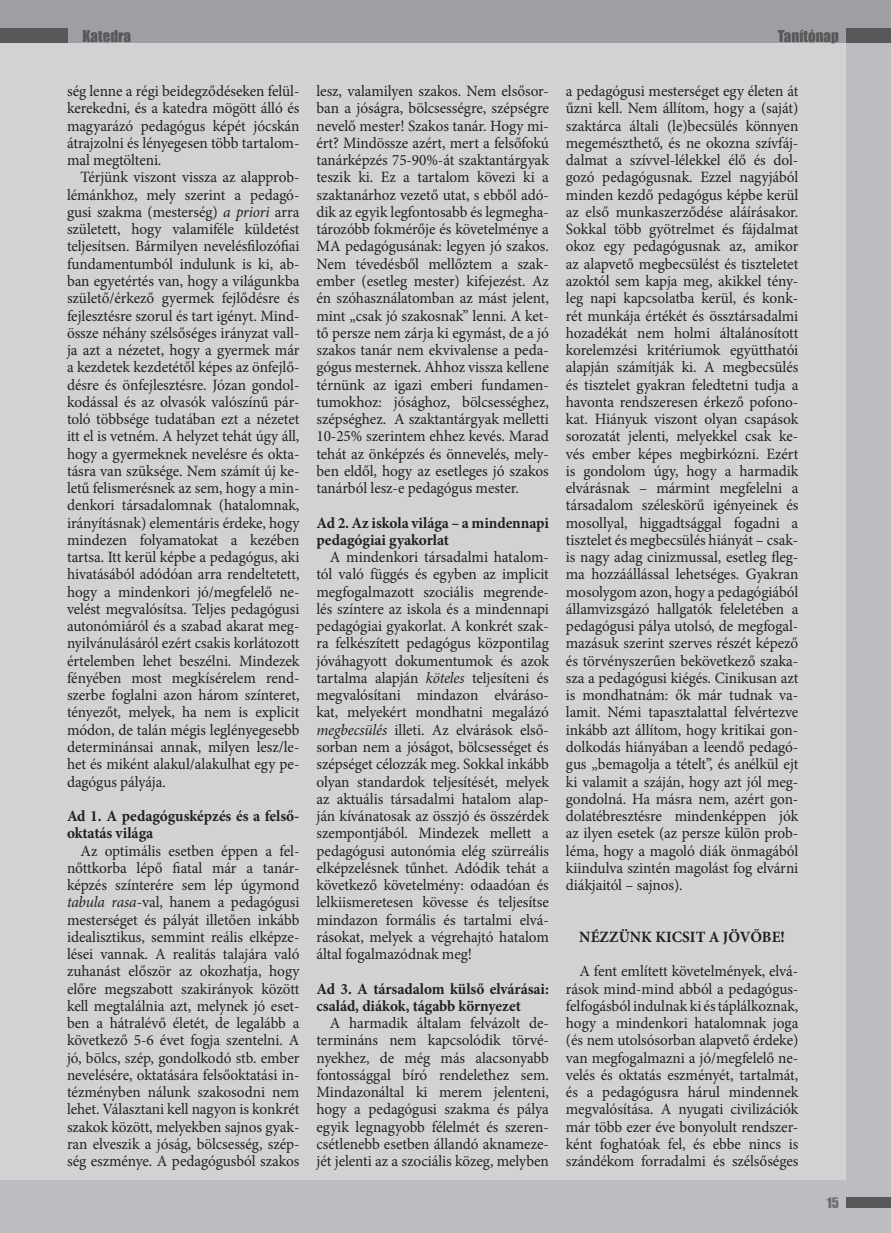
<style>
.page{position:relative;width:891px;height:1233px;background:#fff}
.page>*{position:absolute;margin:0;border:0;box-sizing:border-box;transform-origin:0 0}
.szoveg{font:15.75px/17.2px "Minion Pro";letter-spacing:-.005em;color:#231f20;text-align:justify}
.szoveg-2{font:700 15.75px/17.2px "Minion Pro";letter-spacing:-.005em;color:#231f20}
.rovat{font:15px "Impact";color:#57585a}
.cim{font:13.35px "Impact";color:#6c6d70}
.s1{font-style:italic}
</style>
<div class="page">
<div style="left:0;top:0;width:891px;height:1232px;background:#d1d2d4"></div>
<div style="left:846px;top:0;width:45px;height:1232px;background:#bcbdc0"></div>
<div style="left:0;top:0;width:891px;height:42px;background:#9d9fa2"></div>
<div style="left:0;top:1180px;width:891px;height:52px;background:#bcbdc0"></div>
<div style="left:846px;top:28px;width:45px;height:14px;background:#57585a"></div>
<div style="left:846px;top:1197px;width:45px;height:10px;background:#57585a"></div>
<div style="left:0;top:28px;width:67px;height:14px;background:#57585a"></div>
<p class="rovat" style="left:83px;top:25px;width:50px">Katedra</p>
<p class="rovat" style="left:778px;top:25px;width:63px">Tanítónap</p>
<p class="szoveg" style="left:67px;top:83px;width:234px">ség lenne a régi beidegződéseken felül&shy;kerekedni, és a katedra mögött álló és magyarázó pedagógus képét jócskán átrajzolni és lényegesen több tartalom&shy;mal megtölteni.</p>
<p class="szoveg" style="left:67px;top:169px;width:234px;text-indent:14px">Térjünk viszont vissza az alapprob&shy;lémánkhoz, mely szerint a pedagó&shy;gusi szakma (mesterség) <span class="s1">a priori</span> arra született, hogy valamiféle küldetést teljesítsen. Bármilyen nevelésfilozófiai fundamentumból indulunk is ki, ab&shy;ban egyetértés van, hogy a világunkba születő/érkező gyermek fejlődésre és fejlesztésre szorul és tart igényt. Mind&shy;össze néhány szélsőséges irányzat vall&shy;ja azt a nézetet, hogy a gyermek már a kezdetek kezdetétől képes az önfejlő&shy;désre és önfejlesztésre. Józan gondol&shy;kodással és az olvasók valószínű pár&shy;toló többsége tudatában ezt a nézetet itt el is vetném. A helyzet tehát úgy áll, hogy a gyermeknek nevelésre és okta&shy;tásra van szüksége. Nem számít új ke&shy;letű felismerésnek az sem, hogy a min&shy;denkori társadalomnak (hatalomnak, irányításnak) elementáris érdeke, hogy mindezen folyamatokat a kezében tartsa. Itt kerül képbe a pedagógus, aki hivatásából adódóan arra rendeltetett, hogy a mindenkori jó/megfelelő ne&shy;velést megvalósítsa. Teljes pedagógusi autonómiáról és a szabad akarat meg&shy;nyilvánulásáról ezért csakis korlátozott értelemben lehet beszélni. Mindezek fényében most megkísérelem rend&shy;szerbe foglalni azon három színteret, tényezőt, melyek, ha nem is explicit módon, de talán mégis leglényegesebb determinánsai annak, milyen lesz/le&shy;het és miként alakul/alakulhat egy pe&shy;dagógus pályája.</p>
<p class="szoveg-2" style="left:67px;top:807px;width:234px">Ad 1. A pedagógusképzés és a felső&shy;oktatás világa</p>
<p class="szoveg" style="left:67px;top:842px;width:234px;text-indent:14px">Az optimális esetben éppen a fel&shy;nőttkorba lépő fiatal már a tanár&shy;képzés színterére sem lép úgymond <span class="s1">tabula rasa</span>-val, hanem a pedagógusi mesterséget és pályát illetően inkább idealisztikus, semmint reális elképze&shy;lései vannak. A realitás talajára való zuhanást először az okozhatja, hogy előre megszabott szakirányok között kell megtalálnia azt, melynek jó eset&shy;ben a hátralévő életét, de legalább a következő 5-6 évet fogja szentelni. A jó, bölcs, szép, gondolkodó stb. ember nevelésére, oktatására felsőoktatási in&shy;tézményben nálunk szakosodni nem lehet. Választani kell nagyon is konkrét szakok között, melyekben sajnos gyak&shy;ran elveszik a jóság, bölcsesség, szép&shy;ség eszménye. A pedagógusból szakos</p>
<p class="szoveg" style="left:316px;top:83px;width:234px">lesz, valamilyen szakos. Nem elsősor&shy;ban a jóságra, bölcsességre, szépségre nevelő mester! Szakos tanár. Hogy mi&shy;ért? Mindössze azért, mert a felsőfokú tanárképzés 75-90%-át szaktantárgyak teszik ki. Ez a tartalom kövezi ki a szaktanárhoz vezető utat, s ebből adó&shy;dik az egyik legfontosabb és legmegha&shy;tározóbb fokmérője és követelménye a MA pedagógusának: legyen jó szakos.<br>Nem tévedésből mellőztem a szak&shy;ember (esetleg mester) kifejezést. Az én szóhasználatomban az mást jelent, mint „csak jó szakosnak” lenni. A ket&shy;tő persze nem zárja ki egymást, de a jó szakos tanár nem ekvivalense a peda&shy;gógus mesternek. Ahhoz vissza kellene térnünk az igazi emberi fundamen&shy;tumokhoz: jósághoz, bölcsességhez, szépséghez. A szaktantárgyak melletti 10-25% szerintem ehhez kevés. Marad tehát az önképzés és önnevelés, mely&shy;ben eldől, hogy az esetleges jó szakos tanárból lesz-e pedagógus mester.</p>
<p class="szoveg-2" style="left:316px;top:514px;width:234px">Ad 2. Az iskola világa – a mindennapi pedagógiai gyakorlat</p>
<p class="szoveg" style="left:316px;top:548px;width:234px;text-indent:14px">A mindenkori társadalmi hatalom&shy;tól való függés és egyben az implicit megfogalmazott szociális megrende&shy;lés színtere az iskola és a mindennapi pedagógiai gyakorlat. A konkrét szak&shy;ra felkészített pedagógus központilag jóváhagyott dokumentumok és azok tartalma alapján <span class="s1">köteles</span> teljesíteni és megvalósítani mindazon elváráso&shy;kat, melyekért mondhatni megalázó <span class="s1">megbecsülés</span> illeti. Az elvárások első&shy;sorban nem a jóságot, bölcsességet és szépséget célozzák meg. Sokkal inkább olyan standardok teljesítését, melyek az aktuális társadalmi hatalom alap&shy;ján kívánatosak az összjó és összérdek szempontjából. Mindezek mellett a pedagógusi autonómia elég szürreális elképzelésnek tűnhet. Adódik tehát a következő követelmény: odaadóan és lelkiismeretesen kövesse és teljesítse mindazon formális és tartalmi elvá&shy;rásokat, melyek a végrehajtó hatalom által fogalmazódnak meg!</p>
<p class="szoveg-2" style="left:316px;top:979px;width:234px">Ad 3. A társadalom külső elvárásai: család, diákok, tágabb környezet</p>
<p class="szoveg" style="left:316px;top:1014px;width:234px;text-indent:14px">A harmadik általam felvázolt de&shy;termináns nem kapcsolódik törvé&shy;nyekhez, de még más alacsonyabb fontossággal bíró rendelethez sem.<br>Mindazonáltal ki merem jelenteni, hogy a pedagógusi szakma és pálya egyik legnagyobb félelmét és szeren&shy;csétlenebb esetben állandó aknameze&shy;jét jelenti az a szociális közeg, melyben</p>
<p class="szoveg" style="left:566px;top:83px;width:234px">a pedagógusi mesterséget egy életen át űzni kell. Nem állítom, hogy a (saját) szaktárca általi (le)becsülés könnyen megemészthető, és ne okozna szívfáj&shy;dalmat a szívvel-lélekkel élő és dol&shy;gozó pedagógusnak. Ezzel nagyjából minden kezdő pedagógus képbe kerül az első munkaszerződése aláírásakor.<br>Sokkal több gyötrelmet és fájdalmat okoz egy pedagógusnak az, amikor az alapvető megbecsülést és tiszteletet azoktól sem kapja meg, akikkel tény&shy;leg napi kapcsolatba kerül, és konk&shy;rét munkája értékét és össztársadalmi hozadékát nem holmi általánosított korelemzési kritériumok együtthatói alapján számítják ki. A megbecsülés és tisztelet gyakran feledtetni tudja a havonta rendszeresen érkező pofono&shy;kat. Hiányuk viszont olyan csapások sorozatát jelenti, melyekkel csak ke&shy;vés ember képes megbirkózni. Ezért is gondolom úgy, hogy a harmadik elvárásnak – mármint megfelelni a társadalom széleskörű igényeinek és mosollyal, higgadtsággal fogadni a tisztelet és megbecsülés hiányát – csak&shy;is nagy adag cinizmussal, esetleg fleg&shy;ma hozzáállással lehetséges. Gyakran mosolygom azon, hogy a pedagógiából államvizsgázó hallgatók feleletében a pedagógusi pálya utolsó, de megfogal&shy;mazásuk szerint szerves részét képező és törvényszerűen bekövetkező szaka&shy;sza a pedagógusi kiégés. Cinikusan azt is mondhatnám: ők már tudnak va&shy;lamit. Némi tapasztalattal felvértezve inkább azt állítom, hogy kritikai gon&shy;dolkodás hiányában a leendő pedagó&shy;gus „bemagolja a tételt”, és anélkül ejt ki valamit a száján, hogy azt jól meg&shy;gondolná. Ha másra nem, azért gon&shy;dolatébresztésre mindenképpen jók az ilyen esetek (az persze külön prob&shy;léma, hogy a magoló diák önmagából kiindulva szintén magolást fog elvárni diákjaitól – sajnos).</p>
<p class="szoveg-2" style="left:579px;top:928px;width:207px">NÉZZÜNK KICSIT A JÖVŐBE!</p>
<p class="szoveg" style="left:566px;top:962px;width:234px;text-indent:14px">A fent említett követelmények, elvá&shy;rások mind-mind abból a pedagógus&shy;felfogásból indulnak ki és táplálkoznak, hogy a mindenkori hatalomnak joga (és nem utolsósorban alapvető érdeke) van megfogalmazni a jó/megfelelő ne&shy;velés és oktatás eszményét, tartalmát, és a pedagógusra hárul mindennek megvalósítása. A nyugati civilizációk már több ezer éve bonyolult rendszer&shy;ként foghatóak fel, és ebbe nincs is szándékom forradalmi és szélsőséges</p>
<p class="cim" style="left:827px;top:1191px;width:14px">15</p>
</div>
